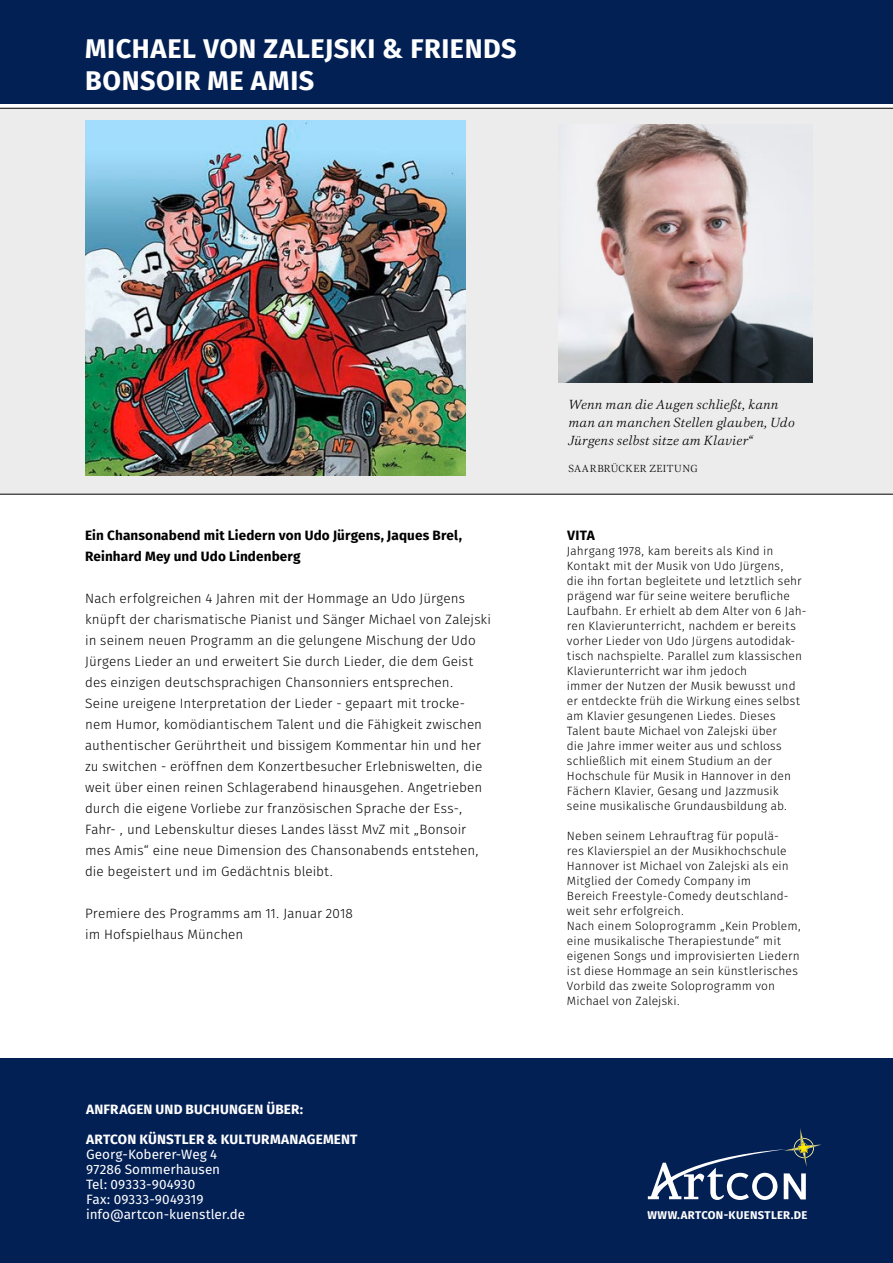
<style>
.page{position:relative;width:893px;height:1263px;background:#fff}
.page>*{position:absolute;margin:0;border:0;box-sizing:border-box;transform-origin:0 0}
.t1{font:700 27px/32.4px "Fira Sans OT";letter-spacing:.02em;color:#fff}
.t2{font:13.5px/21px "Fira Sans OT Light";letter-spacing:.005em;color:#000}
.t3{font:13.5px/15px "Fira Sans OT";color:#fff}
.t4{font:italic 300 13.5px/18px "Civita";letter-spacing:.01em;color:#000}
.t5{font:700 13.5px/21px "Fira Sans OT";letter-spacing:.01em;color:#000}
.t6{font:700 13.5px "Fira Sans OT";letter-spacing:.01em;color:#fff}
.t7{font:12px/15px "Fira Sans OT Light";letter-spacing:.01em;color:#000}
.t8{font:700 11.25px "Fira Sans OT";letter-spacing:.025em;color:#fff}
.t9{font:300 10.5px "Civita";letter-spacing:.04em;color:#000}
</style>
<div class="page">
<div style="left:0;top:0;width:893px;height:103px;background:#032055"></div>
<div style="left:0;top:108px;width:893px;height:386px;background:#ececec"></div>
<hr style="left:0;top:108px;width:893px;height:1px;background:#000">
<hr style="left:0;top:494px;width:893px;height:1px;background:#000">
<img style="left:85px;top:120px;width:381px;height:356px">
<div style="left:0;top:1059px;width:893px;height:204px;background:#032055"></div>
<svg style="left:648px;top:1128px;width:173px;height:72px"></svg>
<img style="left:558px;top:124px;width:254px;height:259px">
<h1 class="t1" style="left:85px;top:34px;width:433px">MICHAEL VON ZALEJSKI &amp; FRIENDS<br>BONSOIR ME AMIS</h1>
<p class="t5" style="left:85px;top:526px;width:378px">Ein Chansonabend mit Liedern von Udo Jürgens, Jaques Brel,<br>Reinhard Mey und Udo Lindenberg</p>
<p class="t2" style="left:85px;top:589px;width:407px">Nach erfolgreichen 4 Jahren mit der Hommage an Udo Jürgens knüpft der charismatische Pianist und Sänger Michael von Zalejski in seinem neuen Programm an die gelungene Mischung der Udo Jürgens Lieder an und erweitert Sie durch Lieder, die dem Geist des einzigen deutschsprachigen Chansonniers entsprechen.<br>Seine ureigene Interpretation der Lieder - gepaart mit trocke&shy;nem Humor, komödiantischem Talent und die Fähigkeit zwischen authentischer Gerührtheit und bissigem Kommentar hin und her zu switchen - eröffnen dem Konzertbesucher Erlebniswelten, die weit über einen reinen Schlagerabend hinausgehen. Angetrieben durch die eigene Vorliebe zur französischen Sprache der Ess-, Fahr- , und Lebenskultur dieses Landes lässt MvZ mit „Bonsoir mes Amis“ eine neue Dimension des Chansonabends entstehen, die begeistert und im Gedächtnis bleibt.</p>
<p class="t2" style="left:85px;top:904px;width:269px">Premiere des Programms am 11. Januar 2018 im Hofspielhaus München</p>
<p class="t6" style="left:86px;top:1100px;width:218px">ANFRAGEN UND BUCHUNGEN ÜBER:</p>
<p class="t6" style="left:86px;top:1130px;width:273px">ARTCON KÜNSTLER &amp; KULTURMANAGEMENT</p>
<p class="t3" style="left:86px;top:1148px;width:161px">Georg-Koberer-Weg 4<br>97286 Sommerhausen<br>Tel: 09333-904930<br>Fax: 09333-9049319 info@artcon-kuenstler.de</p>
<p class="t4" style="left:568px;top:395px;width:228px">Wenn man die Augen schließt, kann man an manchen Stellen glauben, Udo<br>Jürgens selbst sitze am Klavier“</p>
<p class="t9" style="left:568px;top:461px;width:131px">SAARBRÜCKER ZEITUNG</p>
<p class="t5" style="left:567px;top:526px;width:29px">VITA</p>
<p class="t7" style="left:567px;top:544px;width:241px">Jahrgang 1978, kam bereits als Kind in Kontakt mit der Musik von Udo Jürgens,<br>die ihn fortan begleitete und letztlich sehr prägend war für seine weitere berufliche Laufbahn. Er erhielt ab dem Alter von 6 Jah&shy;ren Klavierunterricht, nachdem er bereits vorher Lieder von Udo Jürgens autodidak&shy;tisch nachspielte. Parallel zum klassischen Klavierunterricht war ihm jedoch<br>immer der Nutzen der Musik bewusst und er entdeckte früh die Wirkung eines selbst am Klavier gesungenen Liedes. Dieses Talent baute Michael von Zalejski über<br>die Jahre immer weiter aus und schloss schließlich mit einem Studium an der Hochschule für Musik in Hannover in den Fächern Klavier, Gesang und Jazzmusik seine musikalische Grundausbildung ab.</p>
<p class="t7" style="left:567px;top:829px;width:236px">Neben seinem Lehrauftrag für populä-<br>res Klavierspiel an der Musikhochschule Hannover ist Michael von Zalejski als ein Mitglied der Comedy Company im<br>Bereich Freestyle-Comedy deutschland&shy;weit sehr erfolgreich.<br>Nach einem Soloprogramm „Kein Problem, eine musikalische Therapiestunde“ mit eigenen Songs und improvisierten Liedern ist diese Hommage an sein künstlerisches Vorbild das zweite Soloprogramm von Michael von Zalejski.</p>
<p class="t8" style="left:647px;top:1207px;width:161px">WWW.ARTCON-KUENSTLER.DE</p>
</div>
